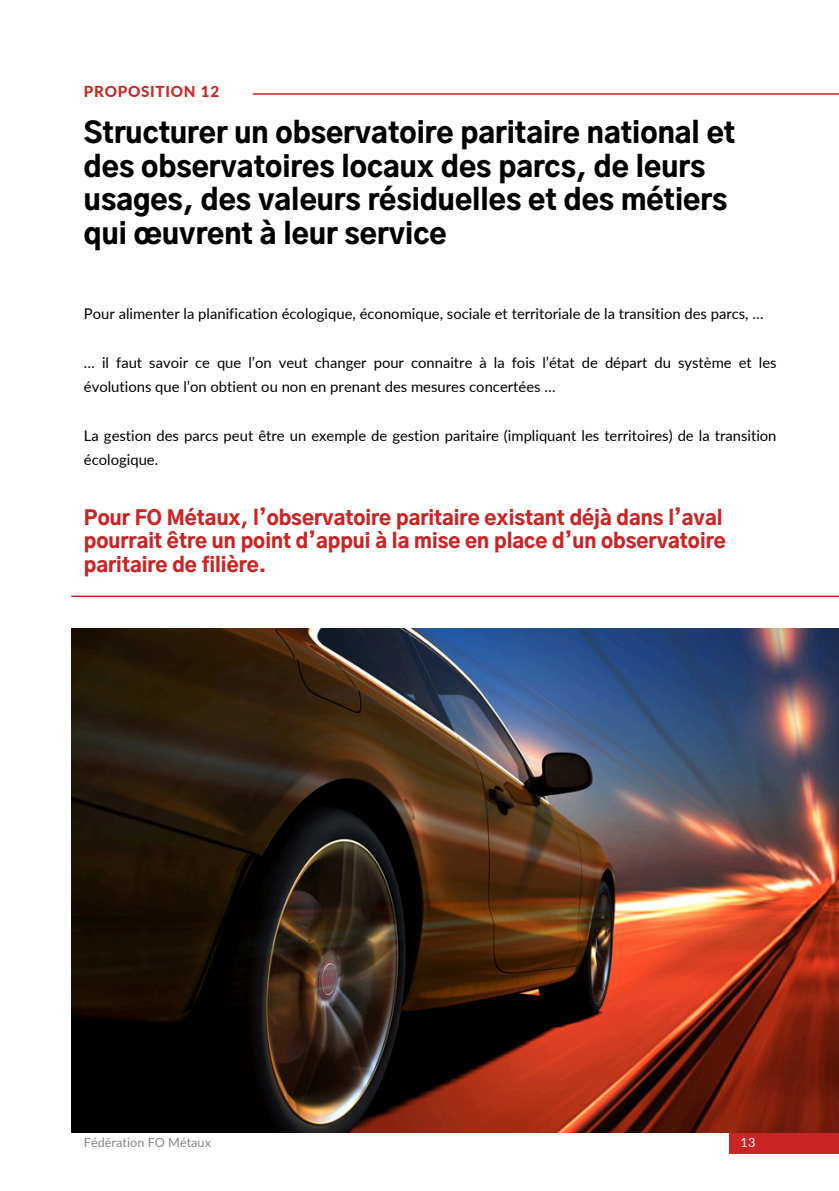
<style>
.page{position:relative;width:839px;height:1191px;background:#fff}
.page>*{position:absolute;margin:0;border:0;box-sizing:border-box;transform-origin:0 0}
.t1{font:900 28.2px/33.8px "Gothic A1";color:#000}
.t2{font:900 19.8px/23.2px "Gothic A1";color:#cb2424}
.t3{font:800 15.2px "Lato";letter-spacing:.05em;color:#cb2424}
.t4{font:14.8px/24.4px "Lato";color:#000}
.t5{font:12.6px "Lato";color:#868686}
.t6{font:12.6px "Lato";color:#fff}
</style>
<div class="page">
<hr style="left:253px;top:93px;width:585px;height:2px;background:#cb2424">
<div style="left:729px;top:1132px;width:109px;height:22px;background:#cb2424"></div>
<hr style="left:71px;top:596px;width:767px;height:1px;background:#cb2424">
<img style="left:71px;top:628px;width:767px;height:504px">
<p class="t3" style="left:84px;top:82px;width:137px">PROPOSITION 12</p>
<h1 class="t1" style="left:84px;top:117px;width:653px">Structurer un observatoire paritaire national et des observatoires locaux des parcs, de leurs usages, des valeurs résiduelles et des métiers qui œuvrent à leur service</h1>
<h4 class="t4" style="left:84px;top:301px;width:681px">Pour alimenter la planification écologique, économique, sociale et territoriale de la transition des parcs, …</h4>
<h4 class="t4" style="left:84px;top:350px;width:694px">… il faut savoir ce que l’on veut changer pour connaitre à la fois l’état de départ du système et les évolutions que l’on obtient ou non en prenant des mesures concertées …</h4>
<h4 class="t4" style="left:84px;top:423px;width:694px">La gestion des parcs peut être un exemple de gestion paritaire (impliquant les territoires) de la transition écologique.</h4>
<p class="t2" style="left:84px;top:508px;width:643px">Pour FO Métaux, l’observatoire paritaire existant déjà dans l’aval pourrait être un point d’appui à la mise en place d’un observatoire paritaire de filière.</p>
<h2 class="t5" style="left:84px;top:1135px;width:129px">Fédération FO Métaux</h2>
<h3 class="t6" style="left:740px;top:1135px;width:17px">13</h3>
</div>
